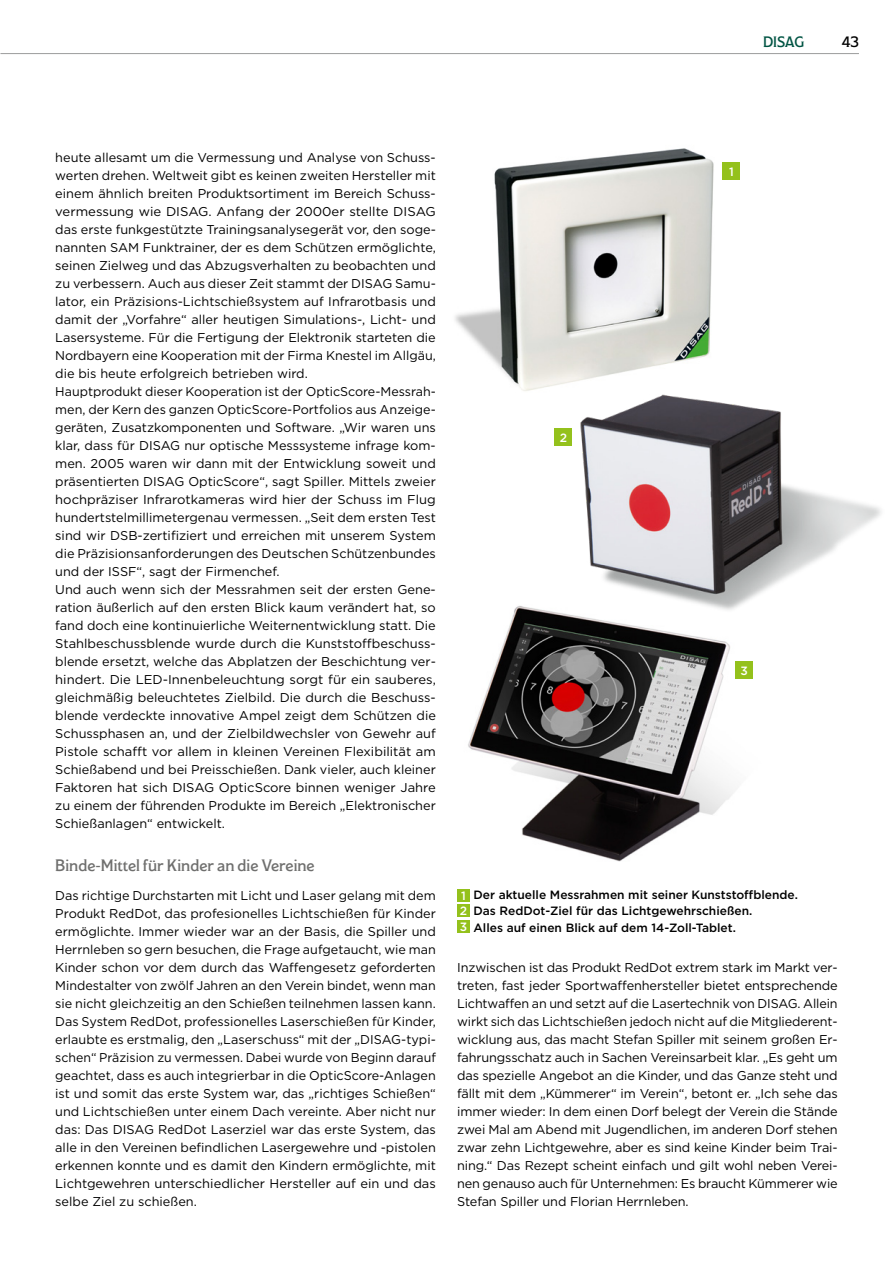
<style>
.page{position:relative;width:893px;height:1263px;background:#fff}
.page>*{position:absolute;margin:0;border:0;box-sizing:border-box;transform-origin:0 0}
.t1{font:300 16.5px "Modesto Text";color:#6f6f6e}
.t2{font:300 15px "Modesto Text";letter-spacing:-.01em;color:#005443}
.t3{font:300 15px "Modesto Text";color:#000}
.t4{font:12.75px/18px "Gotham";color:#000;text-align:justify}
.t5{font:500 12px/16.5px "Gotham";color:#000}
.t6{font:500 12px "Gotham";color:#fff}
.s1{color:#fff}
</style>
<div class="page">
<hr style="left:0;top:53px;width:859px;height:1px;background:#9c9d9d">
<img style="left:468px;top:606px;width:285px;height:256px">
<img style="left:455px;top:148px;width:259px;height:243px">
<img style="left:553px;top:372px;width:328px;height:256px">
<div style="left:457px;top:889px;width:13px;height:12px;background:#94c11c"></div>
<div style="left:457px;top:904px;width:13px;height:13px;background:#94c11c"></div>
<div style="left:457px;top:920px;width:13px;height:13px;background:#94c11c"></div>
<div style="left:723px;top:162px;width:17px;height:18px;background:#94c11c"></div>
<div style="left:555px;top:428px;width:17px;height:17px;background:#94c11c"></div>
<div style="left:736px;top:661px;width:17px;height:17px;background:#94c11c"></div>
<p class="t2" style="left:763px;top:34px;width:43px">DISAG</p>
<p class="t3" style="left:842px;top:34px;width:19px">43</p>
<p class="t4" style="left:55px;top:148px;width:382px;text-align:left">heute allesamt um die Vermessung und Analyse von Schuss&shy;werten drehen. Weltweit gibt es keinen zweiten Hersteller mit einem ähnlich breiten Produktsortiment im Bereich Schuss&shy;vermessung wie DISAG. Anfang der 2000er stellte DISAG das erste funkgestützte Trainingsanalysegerät vor, den soge&shy;nannten SAM Funktrainer, der es dem Schützen ermöglichte, seinen Zielweg und das Abzugsverhalten zu beobachten und zu verbessern. Auch aus dieser Zeit stammt der DISAG Samu&shy;lator, ein Präzisions-Lichtschießsystem auf Infrarotbasis und damit der „Vorfahre“ aller heutigen Simulations-, Licht- und Lasersysteme. Für die Fertigung der Elektronik starteten die Nordbayern eine Kooperation mit der Firma Knestel im Allgäu, die bis heute erfolgreich betrieben wird.<br>Hauptprodukt dieser Kooperation ist der OpticScore-Messrah&shy;men, der Kern des ganzen OpticScore-Portfolios aus Anzeige&shy;geräten, Zusatzkomponenten und Software. „Wir waren uns klar, dass für DISAG nur optische Messsysteme infrage kom&shy;men. 2005 waren wir dann mit der Entwicklung soweit und präsentierten DISAG OpticScore“, sagt Spiller. Mittels zweier hochpräziser Infrarotkameras wird hier der Schuss im Flug hundertstelmillimetergenau vermessen. „Seit dem ersten Test sind wir DSB-zertifiziert und erreichen mit unserem System die Präzisionsanforderungen des Deutschen Schützenbundes und der ISSF“, sagt der Firmenchef.<br>Und auch wenn sich der Messrahmen seit der ersten Gene&shy;ration äußerlich auf den ersten Blick kaum verändert hat, so fand doch eine kontinuierliche Weiternentwicklung statt. Die Stahlbeschussblende wurde durch die Kunststoffbeschuss&shy;blende ersetzt, welche das Abplatzen der Beschichtung ver&shy;hindert. Die LED-Innenbeleuchtung sorgt für ein sauberes, gleichmäßig beleuchtetes Zielbild. Die durch die Beschuss&shy;blende verdeckte innovative Ampel zeigt dem Schützen die Schussphasen an, und der Zielbildwechsler von Gewehr auf Pistole schafft vor allem in kleinen Vereinen Flexibilität am Schießabend und bei Preisschießen. Dank vieler, auch kleiner Faktoren hat sich DISAG OpticScore binnen weniger Jahre zu einem der führenden Produkte im Bereich „Elektronischer Schießanlagen“ entwickelt.</p>
<p class="t1" style="left:55px;top:857px;width:261px">Binde-Mittel für Kinder an die Vereine</p>
<p class="t4" style="left:55px;top:886px;width:382px">Das richtige Durchstarten mit Licht und Laser gelang mit dem Produkt RedDot, das profesionelles Lichtschießen für Kinder ermöglichte. Immer wieder war an der Basis, die Spiller und Herrnleben so gern besuchen, die Frage aufgetaucht, wie man Kinder schon vor dem durch das Waffengesetz geforderten Mindestalter von zwölf Jahren an den Verein bindet, wenn man sie nicht gleichzeitig an den Schießen teilnehmen lassen kann.<br>Das System RedDot, professionelles Laserschießen für Kinder, erlaubte es erstmalig, den „Laserschuss“ mit der „DISAG-typi&shy;schen“ Präzision zu vermessen. Dabei wurde von Beginn darauf geachtet, dass es auch integrierbar in die OpticScore-Anlagen ist und somit das erste System war, das „richtiges Schießen“ und Lichtschießen unter einem Dach vereinte. Aber nicht nur das: Das DISAG RedDot Laserziel war das erste System, das alle in den Vereinen befindlichen Lasergewehre und -pistolen erkennen konnte und es damit den Kindern ermöglichte, mit Lichtgewehren unterschiedlicher Hersteller auf ein und das selbe Ziel zu schießen.</p>
<p class="t6" style="left:560px;top:429px;width:9px">2</p>
<p class="t6" style="left:729px;top:164px;width:6px">1</p>
<p class="t6" style="left:740px;top:662px;width:9px">3</p>
<p class="t5" style="left:460px;top:886px;width:340px"><span class="s1">1</span> Der aktuelle Messrahmen mit seiner Kunststoffblende.<br><span class="s1">2</span> Das RedDot-Ziel für das Lichtgewehrschießen.<br><span class="s1">3</span> Alles auf einen Blick auf dem 14-Zoll-Tablet.</p>
<p class="t4" style="left:457px;top:958px;width:382px">Inzwischen ist das Produkt RedDot extrem stark im Markt ver&shy;treten, fast jeder Sportwaffenhersteller bietet entsprechende Lichtwaffen an und setzt auf die Lasertechnik von DISAG. Allein wirkt sich das Lichtschießen jedoch nicht auf die Mitgliederent&shy;wicklung aus, das macht Stefan Spiller mit seinem großen Er&shy;fahrungsschatz auch in Sachen Vereinsarbeit klar. „Es geht um das spezielle Angebot an die Kinder, und das Ganze steht und fällt mit dem „Kümmerer“ im Verein“, betont er. „Ich sehe das immer wieder: In dem einen Dorf belegt der Verein die Stände zwei Mal am Abend mit Jugendlichen, im anderen Dorf stehen zwar zehn Lichtgewehre, aber es sind keine Kinder beim Trai&shy;ning.“ Das Rezept scheint einfach und gilt wohl neben Verei&shy;nen genauso auch für Unternehmen: Es braucht Kümmerer wie Stefan Spiller und Florian Herrnleben.</p>
</div>
